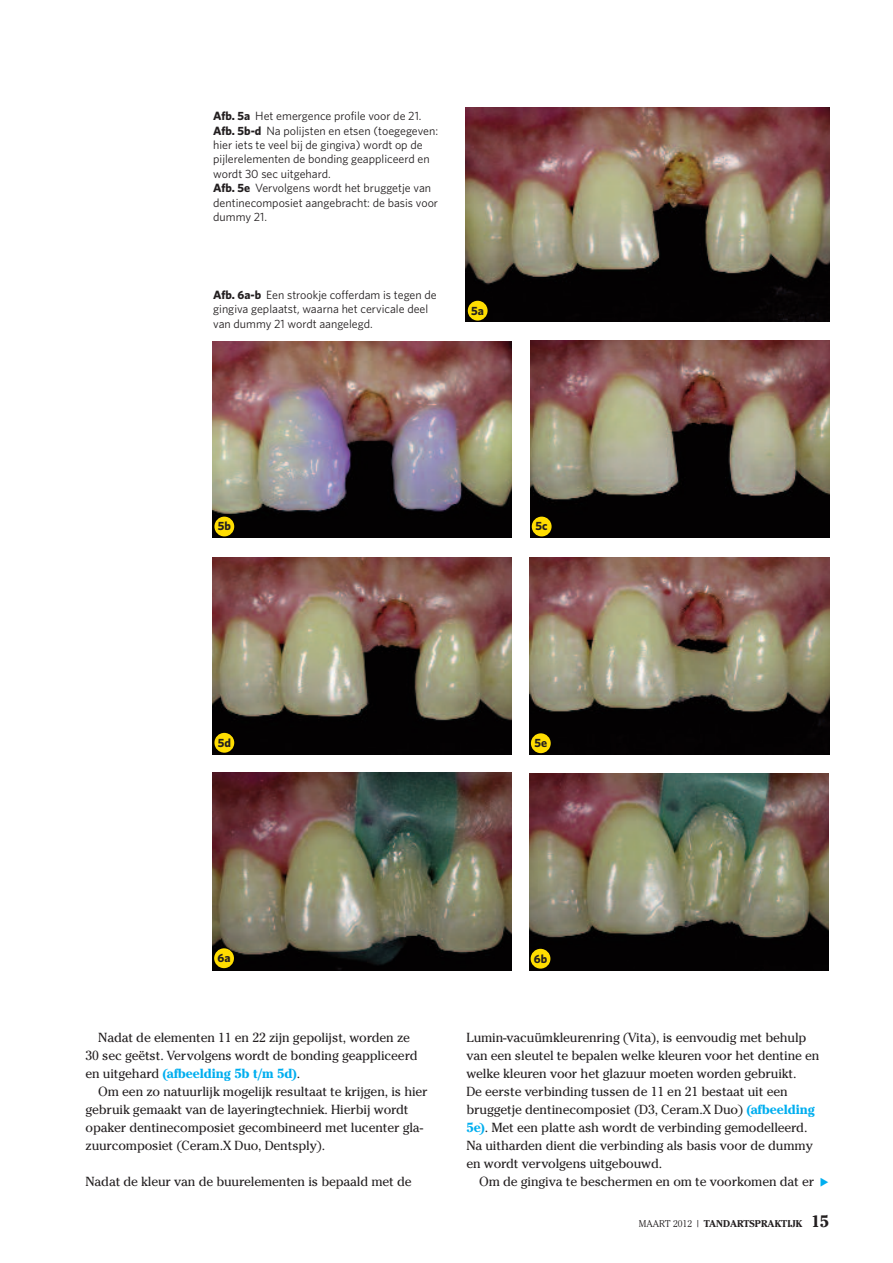
<style>
.page{position:relative;width:893px;height:1263px;background:#fff}
.page>*{position:absolute;margin:0;border:0;box-sizing:border-box;transform-origin:0 0}
.t1{font:13.2px/18px "Cheltenham Std";letter-spacing:-.01em;color:#231f20}
.t2{font:12px/14.4px "Whitney";color:#231f20}
.t3{font:700 12px "Whitney";color:#231f20}
.t4{font:700 9.75px "Cheltenham Std";color:#231f20}
.s1{font-weight:700}
.s2{font-weight:700;color:#00aeef}
.s3{font-weight:300}
.s4{font-size:16.5px}
</style>
<div class="page">
<img style="left:213px;top:341px;width:299px;height:197px">
<img style="left:466px;top:107px;width:364px;height:215px">
<img style="left:530px;top:341px;width:299px;height:197px">
<img style="left:530px;top:558px;width:299px;height:197px">
<img style="left:213px;top:557px;width:299px;height:197px">
<div style="left:468px;top:301px;width:20px;height:20px;background:#ffdd01;border-radius:50%"></div>
<div style="left:214px;top:517px;width:20px;height:19px;background:#ffdd01;border-radius:50%"></div>
<div style="left:532px;top:517px;width:20px;height:19px;background:#ffdd01;border-radius:50%"></div>
<div style="left:214px;top:733px;width:20px;height:20px;background:#ffdd01;border-radius:50%"></div>
<div style="left:531px;top:733px;width:20px;height:20px;background:#ffdd01;border-radius:50%"></div>
<img style="left:530px;top:773px;width:299px;height:197px">
<img style="left:212px;top:773px;width:299px;height:198px">
<div style="left:214px;top:948px;width:20px;height:20px;background:#ffdd01;border-radius:50%"></div>
<div style="left:531px;top:949px;width:19px;height:20px;background:#ffdd01;border-radius:50%"></div>
<p class="t2" style="left:213px;top:110px;width:226px"><span class="s1">Afb. 5a</span> Het emergence profile voor de 21.<br><span class="s1">Afb. 5b-d</span> Na polijsten en etsen (toegegeven: hier iets te veel bij de gingiva) wordt op de pijlerelementen de bonding geappliceerd en wordt 30 sec uitgehard.<br><span class="s1">Afb. 5e</span> Vervolgens wordt het bruggetje van dentinecomposiet aangebracht: de basis voor dummy 21.</p>
<p class="t2" style="left:213px;top:289px;width:225px"><span class="s1">Afb. 6a-b</span> Een strookje cofferdam is tegen de gingiva geplaatst, waarna het cervicale deel van dummy 21 wordt aangelegd.</p>
<p class="t3" style="left:471px;top:306px;width:14px">5a</p>
<p class="t3" style="left:218px;top:522px;width:15px">5b</p>
<p class="t3" style="left:536px;top:522px;width:14px">5c</p>
<p class="t3" style="left:218px;top:738px;width:15px">5d</p>
<p class="t3" style="left:534px;top:739px;width:14px">5e</p>
<p class="t3" style="left:218px;top:954px;width:15px">6a</p>
<p class="t3" style="left:534px;top:954px;width:15px">6b</p>
<p class="t1" style="left:86px;top:1029px;width:334px;text-indent:13px">Nadat de elementen 11 en 22 zijn gepolijst, worden ze<br>30 sec geëtst. Vervolgens wordt de bonding geappliceerd en uitgehard <span class="s2">(afbeelding 5b t/m 5d)</span>.</p>
<p class="t1" style="left:86px;top:1083px;width:344px;text-indent:13px">Om een zo natuurlijk mogelijk resultaat te krijgen, is hier gebruik gemaakt van de layeringtechniek. Hierbij wordt opaker dentinecomposiet gecombineerd met lucenter gla&shy;zuurcomposiet (Ceram.X Duo, Dentsply).</p>
<p class="t1" style="left:86px;top:1173px;width:328px">Nadat de kleur van de buurelementen is bepaald met de</p>
<p class="t1" style="left:466px;top:1029px;width:354px">Lumin-vacuümkleurenring (Vita), is eenvoudig met behulp van een sleutel te bepalen welke kleuren voor het dentine en welke kleuren voor het glazuur moeten worden gebruikt.<br>De eerste verbinding tussen de 11 en 21 bestaat uit een bruggetje dentinecomposiet (D3, Ceram.X Duo) <span class="s2">(afbeelding 5e)</span>. Met een platte ash wordt de verbinding gemodelleerd.<br>Na uitharden dient die verbinding als basis voor de dummy en wordt vervolgens uitgebouwd.</p>
<p class="t1" style="left:479px;top:1173px;width:337px">Om de gingiva te beschermen en om te voorkomen dat er</p>
<p class="t4" style="left:639px;top:1220px;width:192px"><span class="s3">MAART 2012 |</span> TANDARTSPRAKTIJK <span class="s4">15</span></p>
</div>
